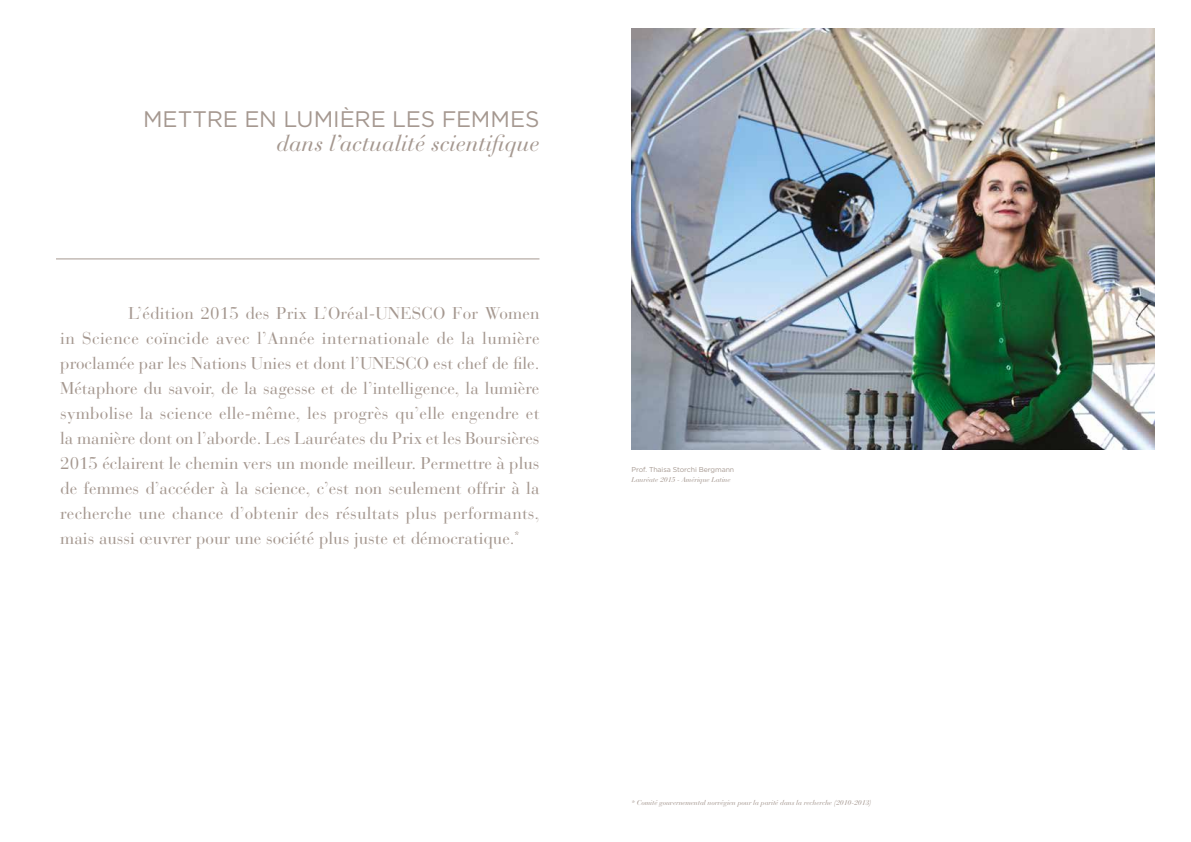
<style>
.page{position:relative;width:1191px;height:842px;background:#fff}
.page>*{position:absolute;margin:0;border:0;box-sizing:border-box;transform-origin:0 0}
.t1{font:italic 22.7px "Bauer Bodoni";letter-spacing:-.005em;color:#a59890}
.t2{font:22.5px "Gotham";letter-spacing:-.005em;color:#a59890}
.t3{font:17px/25px "Bauer Bodoni";color:#a59890;text-align:justify}
.t4{font:italic 7px "Bauer Bodoni";letter-spacing:-.01em;color:#a59890}
.t5{font:7px "Gotham";letter-spacing:-.01em;color:#a59890}
</style>
<div class="page">
<img style="left:631px;top:29px;width:524px;height:420px">
<hr style="left:56px;top:259px;width:483px;height:1px;background:#a59890">
<h2 class="t2" style="left:143px;top:105px;width:398px">METTRE EN LUMIÈRE LES FEMMES</h2>
<h1 class="t1" style="left:276px;top:129px;width:264px">dans l’actualité scientifique</h1>
<p class="t3" style="left:60px;top:300px;width:481px;text-indent:68px">L’édition 2015 des Prix L’Oréal-UNESCO For Women in Science coïncide avec l’Année internationale de la lumière proclamée par les Nations Unies et dont l’UNESCO est chef de file.<br>Métaphore du savoir, de la sagesse et de l’intelligence, la lumière symbolise la science elle-même, les progrès qu’elle engendre et la manière dont on l’aborde. Les Lauréates du Prix et les Boursières 2015 éclairent le chemin vers un monde meilleur. Permettre à plus de femmes d’accéder à la science, c’est non seulement offrir à la recherche une chance d’obtenir des résultats plus performants, mais aussi œuvrer pour une société plus juste et démocratique.<sup>*</sup></p>
<p class="t5" style="left:631px;top:465px;width:104px">Prof. Thaisa Storchi Bergmann</p>
<p class="t4" style="left:631px;top:475px;width:101px">Lauréate 2015 - Amérique Latine</p>
<p class="t4" style="left:631px;top:798px;width:242px">* Comité gouvernemental norvégien pour la parité dans la recherche (2010-2013)</p>
</div>
